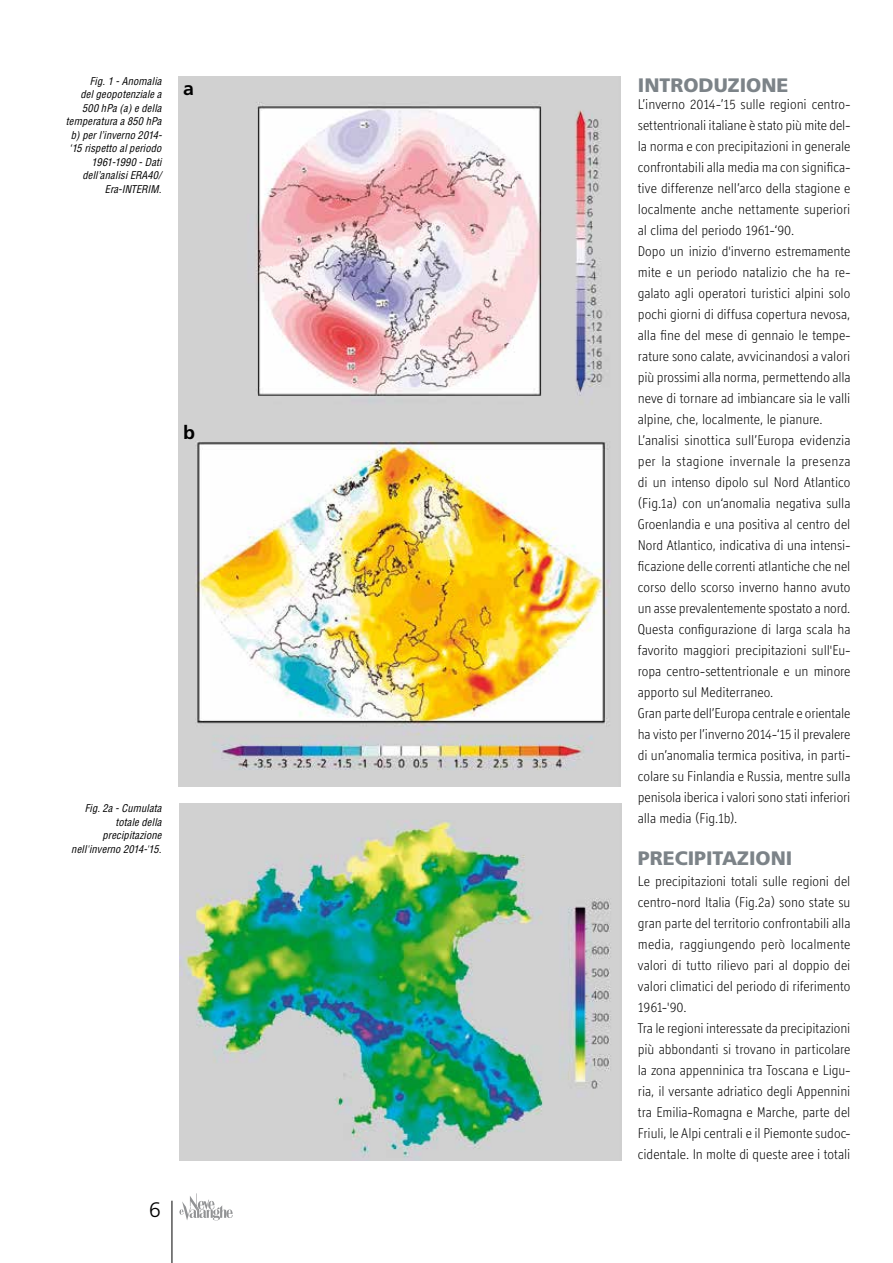
<style>
.page{position:relative;width:893px;height:1263px;background:#fff}
.page>*{position:absolute;margin:0;border:0;box-sizing:border-box;transform-origin:0 0}
.t1{font:300 21px "Frutiger";color:#000}
.t2{font:900 19.5px "Frutiger";color:#7c8388}
.t3{font:700 18.9px "Frutiger";color:#000}
.t4{font:300 14.25px/21px "Officina Display ITC";color:#000}
.t5{font:italic condensed 10.5px/13.5px "Helvetica";letter-spacing:.015em;color:#000;text-align:right}
</style>
<div class="page">
<img style="left:179px;top:77px;width:442px;height:710px">
<img style="left:179px;top:804px;width:443px;height:357px">
<hr style="left:172px;top:1201px;width:1px;height:62px;background:#000">
<svg style="left:179px;top:1193px;width:54px;height:27px"></svg>
<p class="t5" style="left:66px;top:74px;width:97px">Fig. 1 - Anomalia<br>del geopotenziale a<br>500 hPa (a) e della temperatura a 850 hPa b) per l’inverno 2014- ‘15 rispetto al periodo<br>1961-1990 - Dati dell’analisi ERA40/<br>Era-INTERIM.</p>
<h3 class="t3" style="left:183px;top:77px;width:12px">a</h3>
<h3 class="t3" style="left:183px;top:422px;width:13px">b</h3>
<p class="t5" style="left:71px;top:801px;width:92px">Fig. 2a - Cumulata totale della precipitazione nell'inverno 2014-'15.</p>
<h1 class="t1" style="left:149px;top:1198px;width:13px">6</h1>
<h2 class="t2" style="left:638px;top:73px;width:152px">INTRODUZIONE</h2>
<p class="t4" style="left:638px;top:93px;width:214px">L’inverno 2014-’15 sulle regioni centro&shy;settentrionali italiane è stato più mite del&shy;la norma e con precipitazioni in generale confrontabili alla media ma con significa&shy;tive differenze nell’arco della stagione e localmente anche nettamente superiori al clima del periodo 1961-‘90.<br>Dopo un inizio d'inverno estremamente mite e un periodo natalizio che ha re&shy;galato agli operatori turistici alpini solo pochi giorni di diffusa copertura nevosa, alla fine del mese di gennaio le tempe&shy;rature sono calate, avvicinandosi a valori più prossimi alla norma, permettendo alla neve di tornare ad imbiancare sia le valli alpine, che, localmente, le pianure.<br>L’analisi sinottica sull’Europa evidenzia per la stagione invernale la presenza di un intenso dipolo sul Nord Atlantico (Fig.1a) con un‘anomalia negativa sulla Groenlandia e una positiva al centro del Nord Atlantico, indicativa di una intensi&shy;ficazione delle correnti atlantiche che nel corso dello scorso inverno hanno avuto un asse prevalentemente spostato a nord.<br>Questa configurazione di larga scala ha favorito maggiori precipitazioni sull'Eu&shy;ropa centro-settentrionale e un minore apporto sul Mediterraneo.<br>Gran parte dell’Europa centrale e orientale ha visto per l’inverno 2014-‘15 il prevalere di un’anomalia termica positiva, in parti&shy;colare su Finlandia e Russia, mentre sulla penisola iberica i valori sono stati inferiori alla media (Fig.1b).</p>
<h2 class="t2" style="left:638px;top:846px;width:156px">PRECIPITAZIONI</h2>
<p class="t4" style="left:638px;top:870px;width:214px">Le precipitazioni totali sulle regioni del centro-nord Italia (Fig.2a) sono state su gran parte del territorio confrontabili alla media, raggiungendo però localmente valori di tutto rilievo pari al doppio dei valori climatici del periodo di riferimento 1961-'90.<br>Tra le regioni interessate da precipitazioni più abbondanti si trovano in particolare la zona appenninica tra Toscana e Ligu&shy;ria, il versante adriatico degli Appennini tra Emilia-Romagna e Marche, parte del Friuli, le Alpi centrali e il Piemonte sudoc&shy;cidentale. In molte di queste aree i totali</p>
</div>
